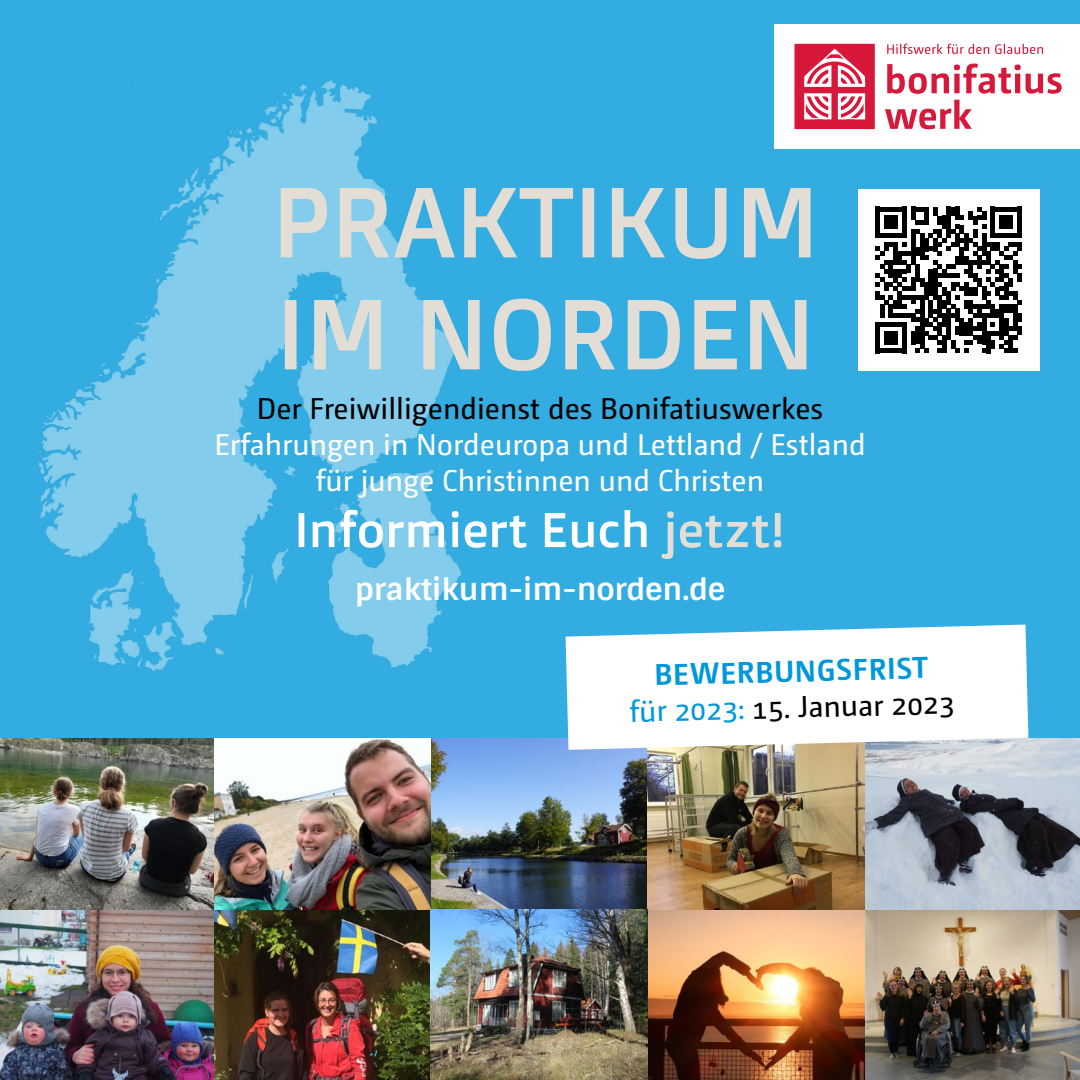
<style>
.page{position:relative;width:1080px;height:1080px;background:#33ace1}
.page>*{position:absolute;margin:0;border:0;box-sizing:border-box;transform-origin:0 0}
.t1{font:30px/36px "Camingo Dos Pro";color:#fff;text-align:center}
.t2{font:30px "Camingo Dos Pro";color:#000}
.t3{font:700 30px/36.3px "Camingo Dos Pro";color:#0098da;text-align:center}
.t4{font:700 30px "Sintony";color:#fff}
.s1{font-weight:400}
.s2{font-weight:400;color:#000}
</style>
<div class="page">
<img style="left:38px;top:80px;width:424px;height:592px">
<div style="left:775px;top:24px;width:305px;height:125px;background:#fff"></div>
<svg style="left:885px;top:100px;width:87px;height:29px"></svg>
<svg style="left:887px;top:64px;width:175px;height:30px"></svg>
<svg style="left:887px;top:44px;width:156px;height:10px"></svg>
<svg style="left:794px;top:44px;width:81px;height:85px"></svg>
<div style="left:858px;top:189px;width:182px;height:182px;background:#fff"></div>
<svg style="left:875px;top:207px;width:147px;height:146px"></svg>
<div style="left:1017px;top:313px;width:5px;height:9px;background:#000"></div>
<div style="left:1017px;top:327px;width:5px;height:8px;background:#000"></div>
<img style="left:0;top:739px;width:1080px;height:341px">
<svg style="left:566px;top:625px;width:462px;height:125px;background:#eff6f9"></svg>
<svg style="left:285px;top:299px;width:521px;height:72px"></svg>
<svg style="left:281px;top:188px;width:530px;height:71px"></svg>
<svg style="left:662px;top:511px;width:119px;height:48px"></svg>
<svg style="left:299px;top:510px;width:348px;height:38px"></svg>
<p class="t2" style="left:257px;top:391px;width:568px">Der Freiwilligendienst des Bonifatiuswerkes</p>
<p class="t1" style="left:214px;top:426px;width:653px">Erfahrungen in Nordeuropa und Lettland / Estland für junge Christinnen und Christen</p>
<p class="t4" style="left:355px;top:570px;width:372px">praktikum-im-norden.de</p>
<p class="t3" style="left:628px;top:658px;width:327px;rotate:-2deg">BEWERBUNGSFRIST<br><span class="s1">für 2023:</span> <span class="s2">15. Januar 2023</span></p>
</div>
